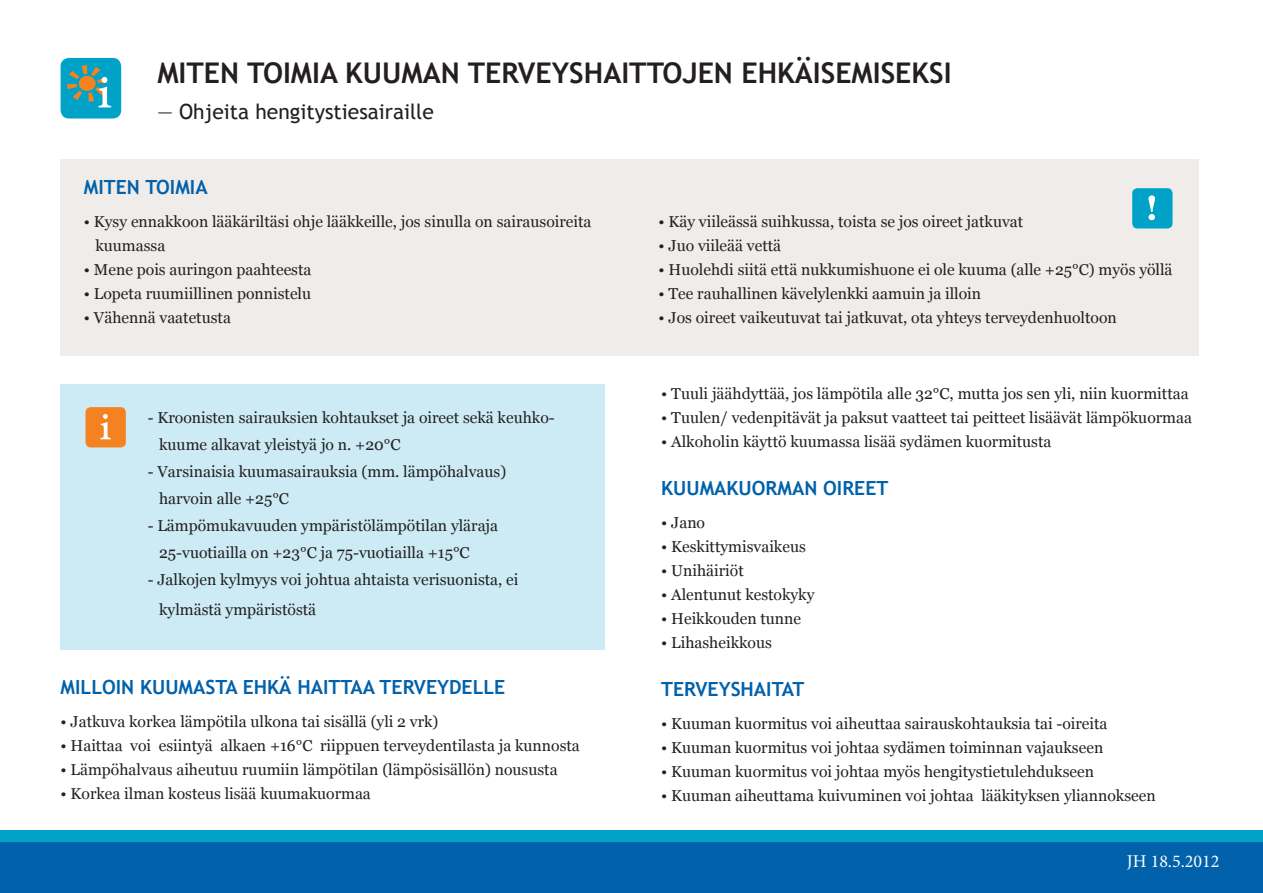
<style>
.page{position:relative;width:1263px;height:893px;background:#fff}
.page>*{position:absolute;margin:0;border:0;box-sizing:border-box;transform-origin:0 0}
.t1{font:700 28.5px "Trebuchet MS";color:#231f20}
.t2{font:21px "Trebuchet MS";color:#231f20}
.t3{font:700 19.5px "Trebuchet MS";color:#0161aa}
.t4{font:18px "Minion Pro";color:#fff}
.t5{font:15.75px/27px "Georgia";color:#231f20}
</style>
<div class="page">
<div style="left:0;top:842px;width:1263px;height:51px;background:#0161aa"></div>
<div style="left:0;top:831px;width:1263px;height:11px;background:#00a3c7"></div>
<div style="left:61px;top:159px;width:1138px;height:197px;background:#f0ece9"></div>
<div style="left:61px;top:384px;width:544px;height:265px;background:#ccebf4"></div>
<div style="left:86px;top:407px;width:40px;height:40px;background:#f58220;border-radius:5px"></div>
<svg style="left:100px;top:414px;width:11px;height:25px"></svg>
<div style="left:1132px;top:188px;width:40px;height:41px;background:#00a3c7;border-radius:5px"></div>
<svg style="left:1148px;top:195px;width:7px;height:25px"></svg>
<div style="left:61px;top:58px;width:60px;height:61px;background:#00a3c7;border-radius:9px"></div>
<svg style="left:67px;top:65px;width:44px;height:42px"></svg>
<h1 class="t1" style="left:157px;top:55px;width:796px">MITEN TOIMIA KUUMAN TERVEYSHAITTOJEN EHKÄISEMISEKSI</h1>
<h2 class="t2" style="left:157px;top:99px;width:278px">— Ohjeita hengitystiesairaille</h2>
<p class="t3" style="left:84px;top:175px;width:125px">MITEN TOIMIA</p>
<p class="t5" style="left:95px;top:210px;width:498px;line-height:24px;text-indent:-11px">• Kysy ennakkoon lääkäriltäsi ohje lääkkeille, jos sinulla on sairausoireita kuumassa</p>
<p class="t5" style="left:84px;top:256px;width:229px">• Mene pois auringon paahteesta</p>
<p class="t5" style="left:84px;top:280px;width:229px">• Lopeta ruumiillinen ponnistelu</p>
<p class="t5" style="left:84px;top:304px;width:148px">• Vähennä vaatetusta</p>
<p class="t5" style="left:159px;top:405px;width:397px;text-indent:-11px">- Kroonisten sairauksien kohtaukset ja oireet sekä keuhko&shy;kuume alkavat yleistyä jo n. +20°C</p>
<p class="t5" style="left:159px;top:459px;width:349px;text-indent:-11px">- Varsinaisia kuumasairauksia (mm. lämpöhalvaus) harvoin alle +25°C</p>
<p class="t5" style="left:159px;top:513px;width:340px;text-indent:-11px">- Lämpömukavuuden ympäristölämpötilan yläraja<br>25-vuotiailla on +23°C ja 75-vuotiailla +15°C</p>
<p class="t5" style="left:159px;top:565px;width:361px;line-height:30px;text-indent:-11px">- Jalkojen kylmyys voi johtua ahtaista verisuonista, ei kylmästä ympäristöstä</p>
<p class="t3" style="left:61px;top:675px;width:446px">MILLOIN KUUMASTA EHKÄ HAITTAA TERVEYDELLE</p>
<p class="t5" style="left:61px;top:708px;width:379px">• Jatkuva korkea lämpötila ulkona tai sisällä (yli 2 vrk)</p>
<p class="t5" style="left:61px;top:732px;width:521px">• Haittaa voi esiintyä alkaen +16°C riippuen terveydentilasta ja kunnosta</p>
<p class="t5" style="left:61px;top:756px;width:498px">• Lämpöhalvaus aiheutuu ruumiin lämpötilan (lämpösisällön) noususta</p>
<p class="t5" style="left:61px;top:780px;width:312px">• Korkea ilman kosteus lisää kuumakuormaa</p>
<p class="t5" style="left:658px;top:208px;width:366px">• Käy viileässä suihkussa, toista se jos oireet jatkuvat</p>
<p class="t5" style="left:658px;top:232px;width:124px">• Juo viileää vettä</p>
<p class="t5" style="left:658px;top:256px;width:515px">• Huolehdi siitä että nukkumishuone ei ole kuuma (alle +25°C) myös yöllä</p>
<p class="t5" style="left:658px;top:280px;width:324px">• Tee rauhallinen kävelylenkki aamuin ja illoin</p>
<p class="t5" style="left:658px;top:304px;width:460px">• Jos oireet vaikeutuvat tai jatkuvat, ota yhteys terveydenhuoltoon</p>
<p class="t5" style="left:661px;top:380px;width:529px">• Tuuli jäähdyttää, jos lämpötila alle 32°C, mutta jos sen yli, niin kuormittaa</p>
<p class="t5" style="left:661px;top:404px;width:532px">• Tuulen/ vedenpitävät ja paksut vaatteet tai peitteet lisäävät lämpökuormaa</p>
<p class="t5" style="left:661px;top:428px;width:392px">• Alkoholin käyttö kuumassa lisää sydämen kuormitusta</p>
<p class="t3" style="left:661px;top:476px;width:229px">KUUMAKUORMAN OIREET</p>
<p class="t5" style="left:661px;top:509px;width:45px">• Jano</p>
<p class="t5" style="left:661px;top:533px;width:146px">• Keskittymisvaikeus</p>
<p class="t5" style="left:661px;top:557px;width:84px">• Unihäiriöt</p>
<p class="t5" style="left:661px;top:581px;width:155px">• Alentunut kestokyky</p>
<p class="t5" style="left:661px;top:605px;width:141px">• Heikkouden tunne</p>
<p class="t5" style="left:661px;top:629px;width:112px">• Lihasheikkous</p>
<p class="t3" style="left:661px;top:677px;width:144px">TERVEYSHAITAT</p>
<p class="t5" style="left:661px;top:710px;width:448px">• Kuuman kuormitus voi aiheuttaa sairauskohtauksia tai -oireita</p>
<p class="t5" style="left:661px;top:734px;width:443px">• Kuuman kuormitus voi johtaa sydämen toiminnan vajaukseen</p>
<p class="t5" style="left:661px;top:758px;width:434px">• Kuuman kuormitus voi johtaa myös hengitystietulehdukseen</p>
<p class="t5" style="left:661px;top:782px;width:496px">• Kuuman aiheuttama kuivuminen voi johtaa lääkityksen yliannokseen</p>
<p class="t4" style="left:1127px;top:849px;width:94px">JH 18.5.2012</p>
</div>
